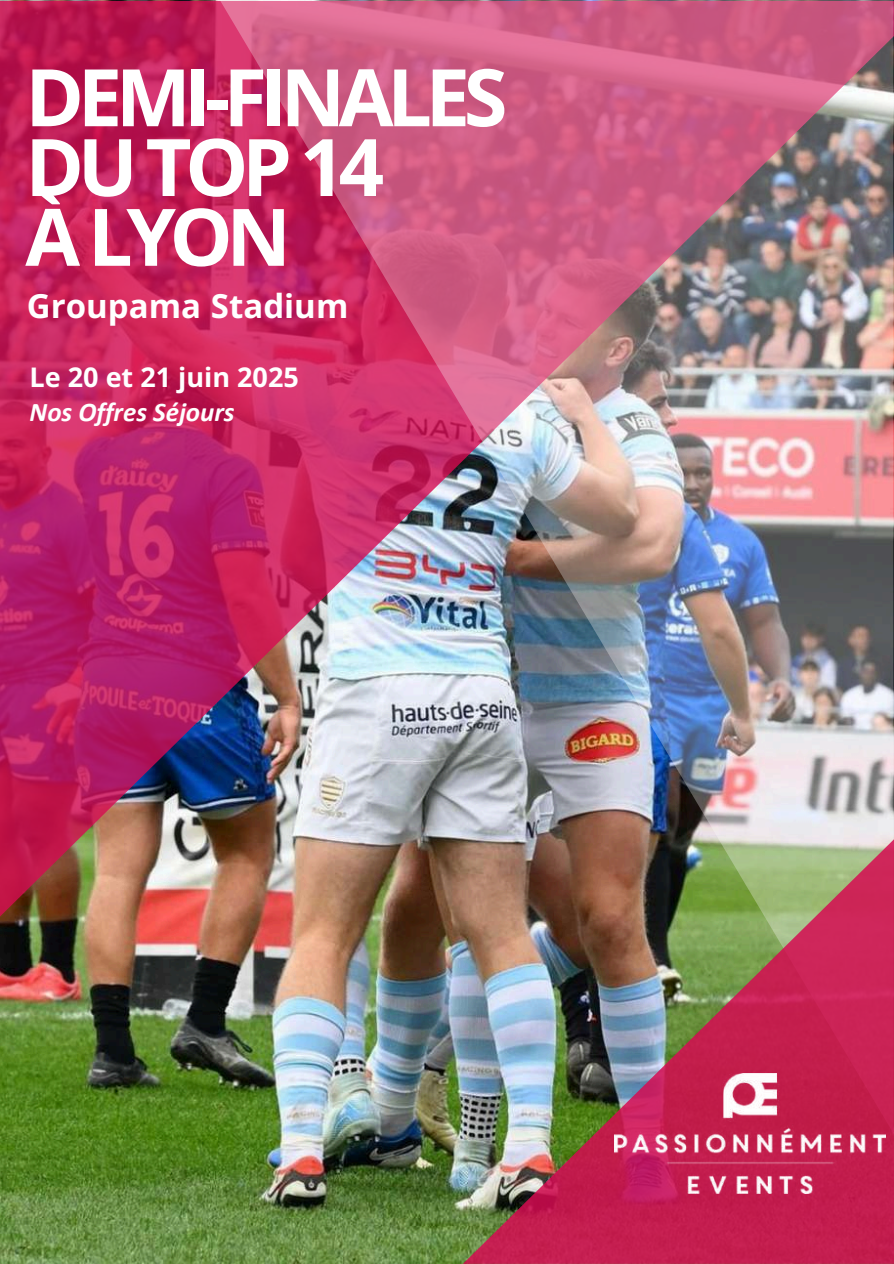
<style>
.page{position:relative;width:894px;height:1264px;background:#fff}
.page>*{position:absolute;margin:0;border:0;box-sizing:border-box;transform-origin:0 0}
.t1{font:700 79.35px/69.8px "Open Sans";letter-spacing:-.08em;color:#fff}
.t2{font:700 33px "Open Sans";color:#fff}
.t3{font:700 27px "Open Sans";color:#fff}
.t4{font:italic 700 27px "Calibri";color:#fff}
</style>
<div class="page">
<img style="left:0;top:0;width:463px;height:1263px">
<svg style="left:0;top:1px;width:220px;height:915px;background:#b8275e"></svg>
<img style="left:220px;top:0;width:673px;height:1133px">
<img style="left:463px;top:839px;width:430px;height:424px">
<img style="left:613px;top:1073px;width:272px;height:120px">
<p class="t1" style="left:25px;top:61px;width:483px">DEMI-FINALES<br>DU TOP 14<br>À LYON</p>
<p class="t2" style="left:27px;top:283px;width:323px">Groupama Stadium</p>
<p class="t3" style="left:30px;top:358px;width:271px">Le 20 et 21 juin 2025</p>
<p class="t4" style="left:30px;top:393px;width:206px">Nos Offres Séjours</p>
</div>
